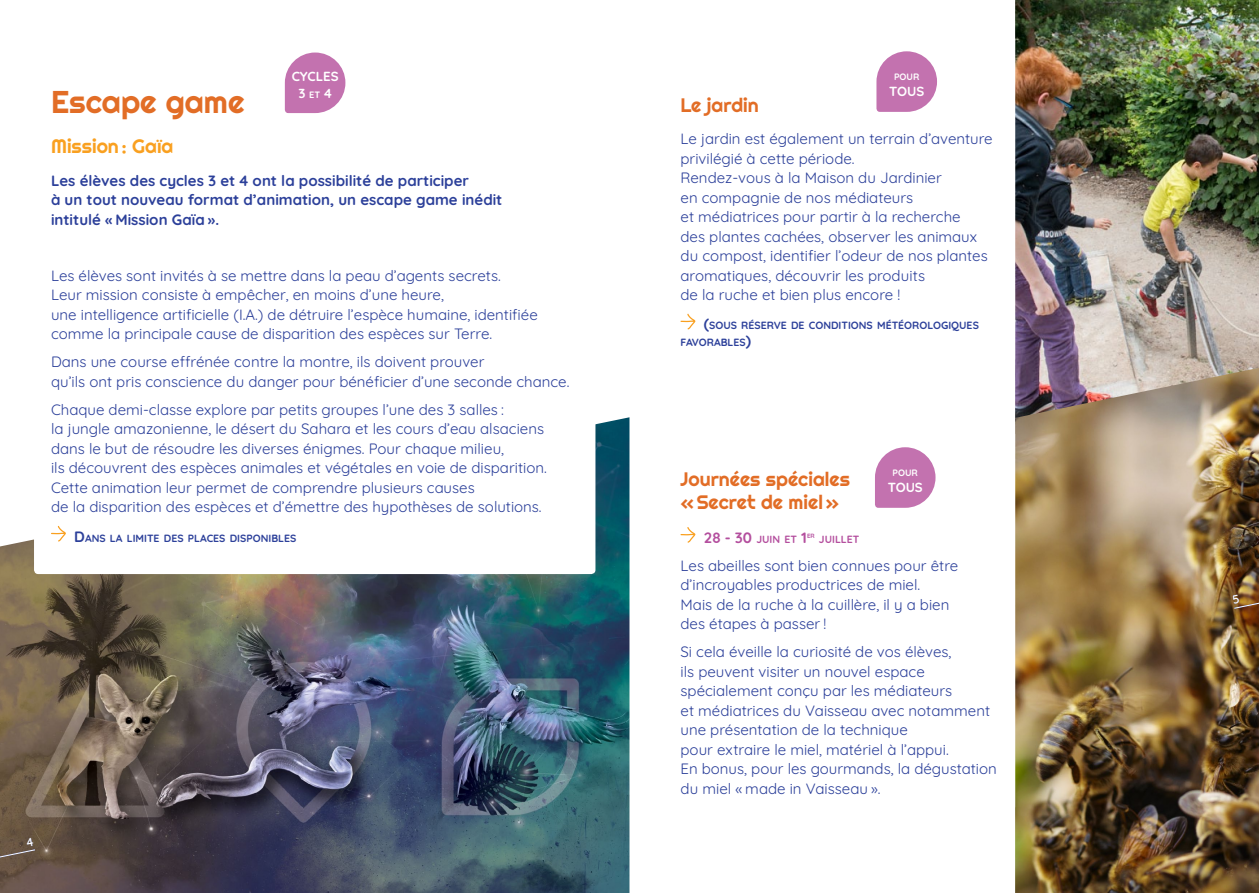
<style>
.page{position:relative;width:1259px;height:893px;background:#fff}
.page>*{position:absolute;margin:0;border:0;box-sizing:border-box;transform-origin:0 0}
.t1{font:31.5px "Righteous";color:#e26d26}
.t2{font:19.5px "Righteous";color:#e26d26}
.t3{font:19.5px "Righteous";color:#f9a020}
.t4{font:15px/19.5px "Quicksand";color:#2c409a}
.t5{font:700 15px/19.5px "Quicksand";color:#2c409a}
.t6{font:700 15px "Quicksand";color:#b44f9e}
.t7{font:700 13.2px/16.4px "Quicksand";color:#fff}
.t8{font:700 10.5px/16.5px "Quicksand";color:#2c409a}
.t9{font:700 10.5px "Quicksand";color:#b44f9e}
.t10{font:700 9.3px "Quicksand";color:#fff}
.t11{font:700 6.15px "Quicksand";color:#b44f9e}
.s1{font-size:9.3px}
.s2{font-size:15px}
.s3{font-size:10.5px}
</style>
<div class="page">
<img style="left:1015px;top:0;width:244px;height:368px">
<img style="left:1015px;top:368px;width:244px;height:525px">
<svg style="left:876px;top:51px;width:61px;height:61px"></svg>
<svg style="left:680px;top:314px;width:15px;height:15px"></svg>
<svg style="left:875px;top:447px;width:60px;height:61px;background:#c8b"></svg>
<svg style="left:680px;top:527px;width:15px;height:16px"></svg>
<img style="left:0;top:417px;width:629px;height:476px">
<div style="left:34px;top:34px;width:561px;height:540px;background:#fff;border-radius:4px"></div>
<svg style="left:285px;top:53px;width:60px;height:60px;background:#cc87bb"></svg>
<svg style="left:51px;top:526px;width:15px;height:16px"></svg>
<svg style="left:0;top:837px;width:36px;height:26px"></svg>
<svg style="left:1232px;top:595px;width:27px;height:14px"></svg>
<h1 class="t1" style="left:51px;top:82px;width:195px">Escape game</h1>
<p class="t7" style="left:298px;top:67px;width:35px;text-indent:-7px">CYCLES<br>3 <span class="s1">ET</span> 4</p>
<h2 class="t3" style="left:51px;top:134px;width:124px">Mission: Gaïa</h2>
<p class="t5" style="left:51px;top:169px;width:453px">Les élèves des cycles 3 et 4 ont la possibilité de participer<br>à un tout nouveau format d’animation, un escape game inédit intitulé « Mission Gaïa ».</p>
<p class="t4" style="left:51px;top:264px;width:488px">Les élèves sont invités à se mettre dans la peau d’agents secrets.<br>Leur mission consiste à empêcher, en moins d’une heure,<br>une intelligence artificielle (I.A.) de détruire l’espèce humaine, identifiée comme la principale cause de disparition des espèces sur Terre.</p>
<p class="t4" style="left:51px;top:351px;width:520px">Dans une course effrénée contre la montre, ils doivent prouver<br>qu’ils ont pris conscience du danger pour bénéficier d’une seconde chance.</p>
<p class="t4" style="left:51px;top:398px;width:497px">Chaque demi-classe explore par petits groupes l’une des 3 salles :<br>la jungle amazonienne, le désert du Sahara et les cours d’eau alsaciens dans le but de résoudre les diverses énigmes. Pour chaque milieu,<br>ils découvrent des espèces animales et végétales en voie de disparition.<br>Cette animation leur permet de comprendre plusieurs causes<br>de la disparition des espèces et d’émettre des hypothèses de solutions.</p>
<p class="t8" style="left:74px;top:528px;width:224px"><span class="s2">D</span>ANS LA LIMITE DES PLACES DISPONIBLES</p>
<p class="t10" style="left:894px;top:70px;width:27px">POUR</p>
<p class="t7" style="left:889px;top:82px;width:10px">TOUS</p>
<p class="t4" style="left:680px;top:128px;width:314px">Le jardin est également un terrain d’aventure privilégié à cette période.<br>Rendez-vous à la Maison du Jardinier<br>en compagnie de nos médiateurs<br>et médiatrices pour partir à la recherche<br>des plantes cachées, observer les animaux du compost, identifier l’odeur de nos plantes aromatiques, découvrir les produits<br>de la ruche et bien plus encore !</p>
<p class="t8" style="left:680px;top:316px;width:300px;text-indent:23px"><span class="s2">(</span>SOUS RÉSERVE DE CONDITIONS MÉTÉOROLOGIQUES<br>FAVORABLES<span class="s2">)</span></p>
<h2 class="t2" style="left:680px;top:93px;width:80px">Le jardin</h2>
<h2 class="t2" style="left:680px;top:467px;width:171px">Journées spéciales</h2>
<p class="t10" style="left:892px;top:465px;width:27px">POUR</p>
<p class="t7" style="left:887px;top:478px;width:10px">TOUS</p>
<h2 class="t2" style="left:680px;top:490px;width:160px">«Secret de miel»</h2>
<p class="t6" style="left:704px;top:526px;width:105px">28 - 30 <span class="s3">JUIN ET</span> 1</p>
<p class="t11" style="left:807px;top:531px;width:9px">ER</p>
<p class="t9" style="left:819px;top:531px;width:42px">JUILLET</p>
<p class="t4" style="left:680px;top:554px;width:279px">Les abeilles sont bien connues pour être d’incroyables productrices de miel.<br>Mais de la ruche à la cuillère, il y a bien des étapes à passer !</p>
<p class="t4" style="left:680px;top:641px;width:318px">Si cela éveille la curiosité de vos élèves,<br>ils peuvent visiter un nouvel espace spécialement conçu par les médiateurs<br>et médiatrices du Vaisseau avec notamment une présentation de la technique<br>pour extraire le miel, matériel à l’appui.<br>En bonus, pour les gourmands, la dégustation du miel « made in Vaisseau ».</p>
</div>
